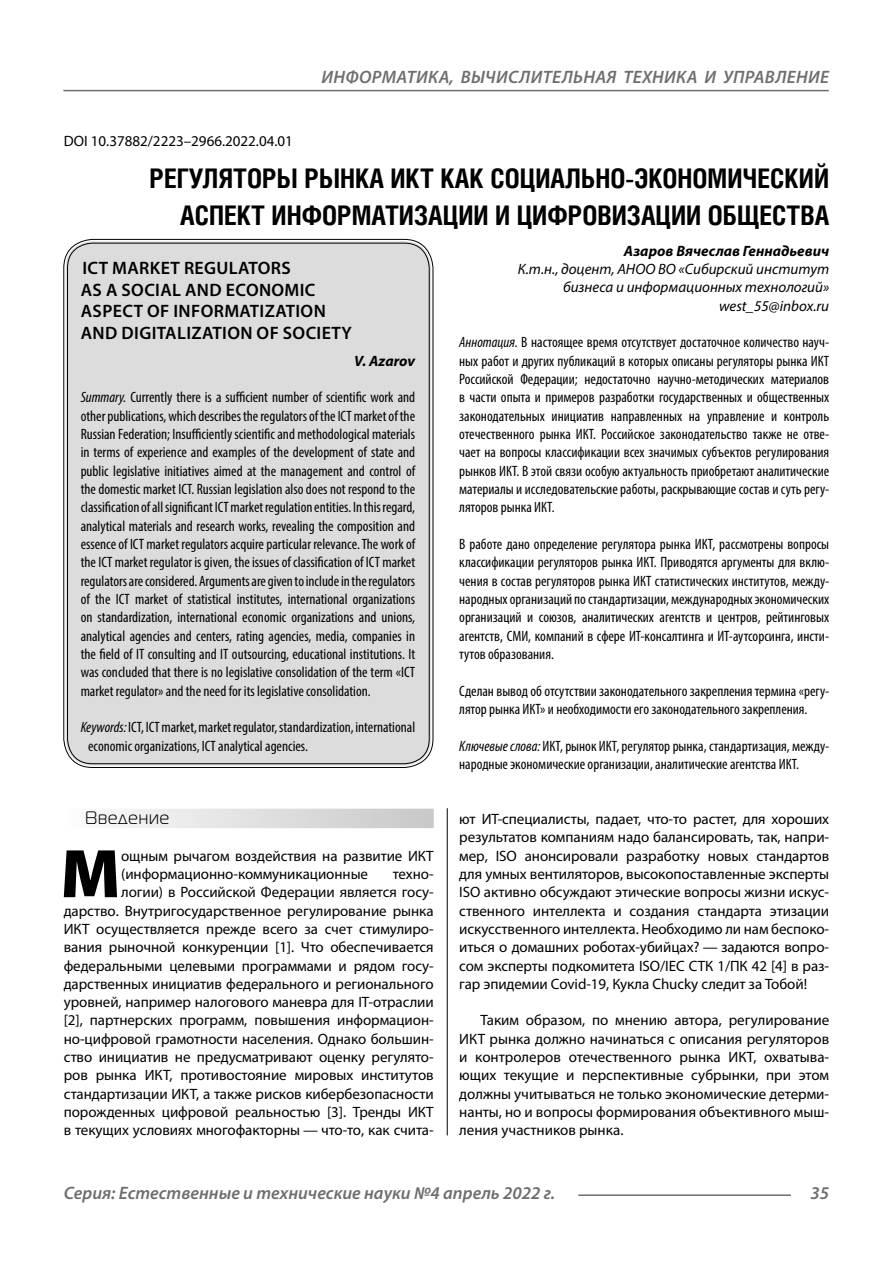
<style>
.page{position:relative;width:893px;height:1263px;background:#fff}
.page>*{position:absolute;margin:0;border:0;box-sizing:border-box;transform-origin:0 0}
.Bukvica{font:900 69.3px "Myriad Pro";color:#000}
.Header{font:700 27px/37.5px "Helios Cond C";color:#000;text-align:right}
.t1{font:italic 600 18px "Myriad Pro";color:#6e6e6e}
.Header-eng{font:600 18px/21.6px "Myriad Pro";letter-spacing:.02em;color:#000}
.Subheader{font:18px "Magistral C";letter-spacing:.05em;color:#000}
.Annotation-rus{font:condensed 15px/18.3px "Myriad Pro";color:#000;text-align:justify}
.Annotation-eng{font:condensed 15px/18.3px "Myriad Pro";color:#000;text-align:justify}
.Bukvica-2{font:15px/18.3px "Myriad Pro";letter-spacing:-.005em;color:#000}
.Normal{font:15px/18.3px "Myriad Pro";color:#000;text-align:justify}
.Author-doc{font:italic 15px/18.3px "Myriad Pro";color:#000;text-align:right}
.DOI{font:15px "Myriad Pro";color:#000}
.Author{font:italic 700 15px "Myriad Pro";color:#000}
.Author-email{font:italic 15px "Myriad Pro";color:#000}
.Author-eng{font:italic 700 15px "Myriad Pro";color:#000}
.s1{font-style:italic}
</style>
<div class="page">
<hr style="left:447px;top:787px;width:1px;height:348px;background:#000">
<div style="left:43px;top:787px;width:786px;height:21px;background:#fff"></div>
<div style="left:64px;top:809px;width:370px;height:19px;background:linear-gradient(to right,#fcfcfc,#c8c8c8)"></div>
<div style="left:66px;top:241px;width:365px;height:525px;background:#dcdcdc;border-radius:27px"></div>
<hr style="left:578px;top:1194px;width:213px;height:2px;background:#6e6e6e">
<hr style="left:63px;top:90px;width:766px;height:1px;background:#6e6e6e">
<p class="t1" style="left:321px;top:66px;width:25px">Информатика</p>
<p class="t1" style="left:450px;top:66px;width:48px">, вычислител</p>
<p class="t1" style="left:573px;top:66px;width:23px">ьная</p>
<p class="t1" style="left:623px;top:66px;width:12px">техника</p>
<p class="t1" style="left:705px;top:66px;width:41px">и управление</p>
<p class="DOI" style="left:64px;top:132px;width:231px">DOI 10.37882/2223–2966.2022.04.01</p>
<p class="Header" style="left:149px;top:159px;width:681px">РЕГУЛЯТОРЫ РЫНКА ИКТ КАК СОЦИАЛЬНО-ЭКОНОМИЧЕСКИЙ<br>АСПЕКТ ИНФОРМАТИЗАЦИИ И ЦИФРОВИЗАЦИИ ОБЩЕСТВА</p>
<p class="Author" style="left:624px;top:241px;width:207px">Азаров Вячеслав Геннадьевич</p>
<p class="Author-doc" style="left:518px;top:260px;width:313px">К.т.н., доцент, АНОО ВО «Сибирский институт бизнеса и информационных технологий»</p>
<p class="Author-email" style="left:719px;top:296px;width:112px">west_55@inbox.ru</p>
<p class="Annotation-rus" style="left:459px;top:333px;width:371px"><span class="s1">Аннотация.</span> В настоящее время отсутствует достаточное количество науч&shy;ных работ и других публикаций в которых описаны регуляторы рынка ИКТ Российской Федерации; недостаточно научно-методических материалов в части опыта и примеров разработки государственных и общественных законодательных инициатив направленных на управление и контроль отечественного рынка ИКТ. Российское законодательство также не отве&shy;чает на вопросы классификации всех значимых субъектов регулирования рынков ИКТ. В этой связи особую актуальность приобретают аналитические материалы и исследовательские работы, раскрывающие состав и суть регу&shy;ляторов рынка ИКТ.</p>
<p class="Annotation-rus" style="left:459px;top:535px;width:371px">В работе дано определение регулятора рынка ИКТ, рассмотрены вопросы классификации регуляторов рынка ИКТ. Приводятся аргументы для вклю&shy;чения в состав регуляторов рынка ИКТ статистических институтов, между&shy;народных организаций по стандартизации, международных экономических организаций и союзов, аналитических агентств и центров, рейтинговых агентств, СМИ, компаний в сфере ИТ-консалтинга и ИТ-аутсорсинга, инсти&shy;тутов образования.</p>
<p class="Annotation-rus" style="left:459px;top:681px;width:371px">Сделан вывод об отсутствии законодательного закрепления термина «регу&shy;лятор рынка ИКТ» и необходимости его законодательного закрепления.</p>
<p class="Annotation-rus" style="left:459px;top:736px;width:371px"><span class="s1">Ключевые слова:</span> ИКТ, рынок ИКТ, регулятор рынка, стандартизация, между&shy;народные экономические организации, аналитические агентства ИКТ.</p>
<p class="Subheader" style="left:85px;top:808px;width:86px">Введение</p>
<p class="Bukvica" style="left:60px;top:827px;width:62px">М</p>
<p class="Bukvica-2" style="left:121px;top:846px;width:314px">ощным рычагом воздействия на развитие ИКТ (информационно-коммуникационные</p>
<p class="Header-eng" style="left:81px;top:257px;width:273px">ICT MARKET REGULATORS<br>AS A SOCIAL AND ECONOMIC<br>ASPECT OF INFORMATIZATION<br>AND DIGITALIZATION OF SOCIETY</p>
<p class="Author-eng" style="left:354px;top:351px;width:62px">V. Azarov</p>
<p class="Annotation-eng" style="left:81px;top:388px;width:336px"><span class="s1">Summary.</span> Currently there is a sufficient number of scientific work and other publications, which describes the regulators of the ICT market of the Russian Federation; Insufficiently scientific and methodological materials in terms of experience and examples of the development of state and public legislative initiatives aimed at the management and control of the domestic market ICT. Russian legislation also does not respond to the classification of all significant ICT market regulation entities. In this regard, analytical materials and research works, revealing the composition and essence of ICT market regulators acquire particular relevance. The work of the ICT market regulator is given, the issues of classification of ICT market regulators are considered. Arguments are given to include in the regulators of the ICT market of statistical institutes, international organizations on standardization, international economic organizations and unions, analytical agencies and centers, rating agencies, media, companies in the field of IT consulting and IT outsourcing, educational institutions. It was concluded that there is no legislative consolidation of the term «ICT market regulator» and the need for its legislative consolidation.</p>
<p class="Annotation-eng" style="left:88px;top:718px;width:329px;text-indent:-8px"><span class="s1">Keywords:</span> ICT, ICT market, market regulator, standardization, international economic organizations, ICT analytical agencies.</p>
<p class="Bukvica-2" style="left:459px;top:809px;width:371px;text-align:justify">ют ИТ-специалисты, падает, что-то растет, для хороших результатов компаниям надо балансировать, так, напри&shy;мер, ISO анонсировали разработку новых стандартов для умных вентиляторов, высокопоставленные эксперты ISO активно обсуждают этические вопросы жизни искус&shy;ственного интеллекта и создания стандарта этизации искусственного интеллекта. Необходимо ли нам беспоко&shy;иться о домашних роботах-убийцах? — задаются вопро&shy;сом эксперты подкомитета ISO/IEC СТК 1/ПК 42 [4] в раз&shy;гар эпидемии Covid‑19, Кукла Chucky следит за Тобой!</p>
<p class="Normal" style="left:459px;top:1011px;width:371px;text-indent:21px">Таким образом, по мнению автора, регулирование ИКТ рынка должно начинаться с описания регуляторов и контролеров отечественного рынка ИКТ, охватыва&shy;ющих текущие и перспективные субрынки, при этом должны учитываться не только экономические детерми&shy;нанты, но и вопросы формирования объективного мыш&shy;ления участников рынка.</p>
<p class="Bukvica-2" style="left:64px;top:864px;width:371px;text-align:right">техно-<br>логии) в Российской Федерации является госу&shy;дарство. Внутригосударственное регулирование рынка ИКТ осуществляется прежде всего за счет стимулиро&shy;вания рыночной конкуренции [1]. Что обеспечивается федеральными целевыми программами и рядом госу&shy;дарственных инициатив федерального и регионального уровней, например налогового маневра для IT-отраслии [2], партнерских программ, повышения информацион&shy;но-цифровой грамотности населения. Однако большин&shy;ство инициатив не предусматривают оценку регулято&shy;ров рынка ИКТ, противостояние мировых институтов стандартизации ИКТ, а также рисков кибербезопасности порожденных цифровой реальностью [3]. Тренды ИКТ в текущих условиях многофакторны — что-то, как счита-</p>
<p class="t1" style="left:64px;top:1182px;width:493px">Серия: Естественные и технические науки №4 апрель 2022 г.</p>
<p class="t1" style="left:810px;top:1182px;width:20px">35</p>
</div>
